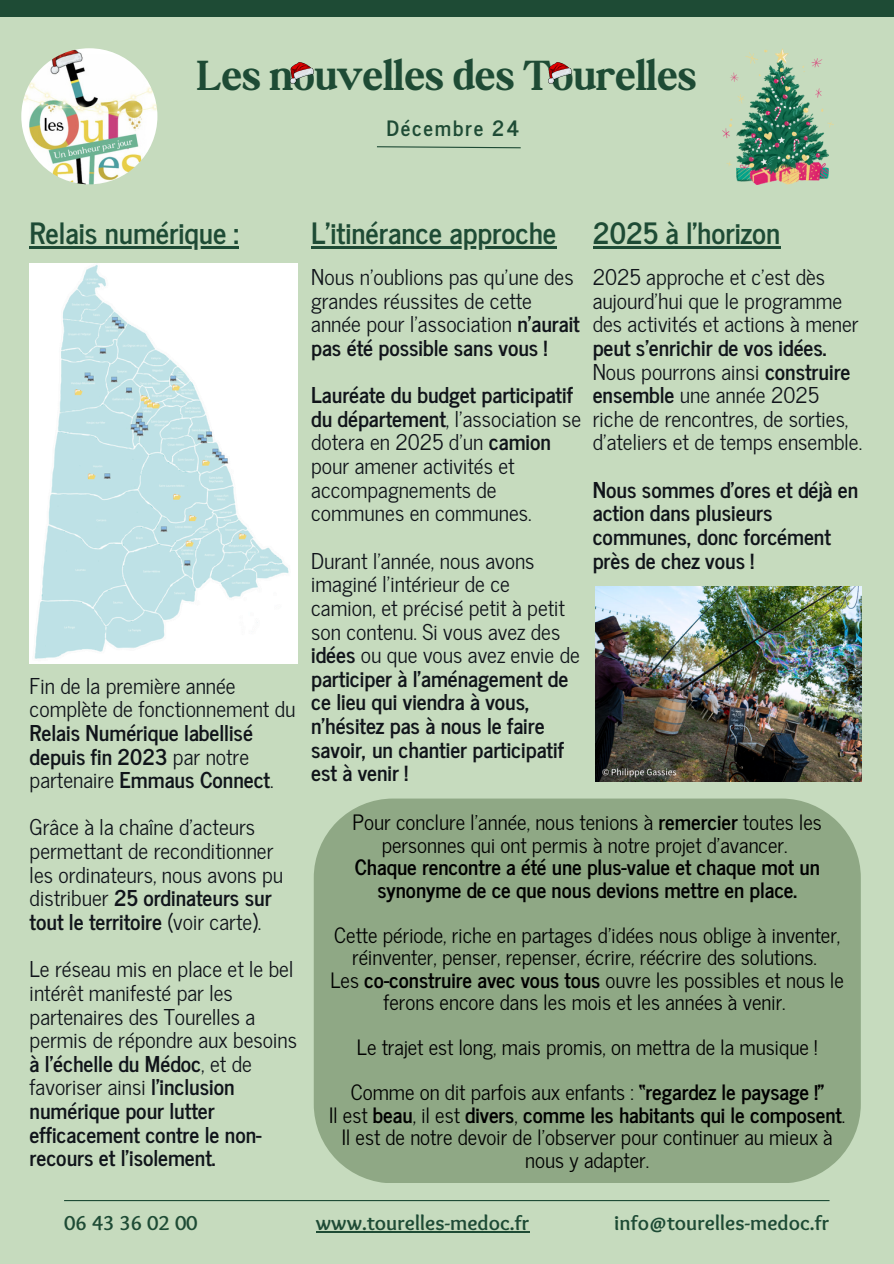
<style>
.page{position:relative;width:894px;height:1264px;background:#fff}
.page>*{position:absolute;margin:0;border:0;box-sizing:border-box;transform-origin:0 0}
.t1{font:700 45px "Boston Angel";color:#1e4b35}
.t2{font:700 29.1px "News Cycle";color:#1e4b35}
.t3{font:21.6px/23.7px "News Cycle";color:#10141a}
.t4{font:700 21.6px/23.7px "News Cycle";color:#10141a}
.t5{font:21px/22.5px "News Cycle";color:#000;text-align:center}
.t6{font:700 21px/22.5px "News Cycle";color:#000;text-align:center}
.t7{font:700 21px "Sukar";color:#1e4b35}
.t8{font:700 21px "News Cycle";letter-spacing:.085em;color:#1e4b35}
.s1{font-weight:700}
.s2{font-weight:400}
</style>
<div class="page">
<div style="left:0;top:0;width:893px;height:1263px;background:#c6dbbe"></div>
<hr style="left:64px;top:1199px;width:765px;height:2px;background:#1e4b35">
<svg style="left:377px;top:146px;width:144px;height:3px"></svg>
<div style="left:0;top:0;width:893px;height:17px;background:#1e4b35"></div>
<img style="left:21px;top:48px;width:136px;height:136px;border-radius:50%">
<img style="left:30px;top:263px;width:267px;height:400px">
<hr style="left:30px;top:246px;width:208px;height:3px;background:#1e4b35">
<hr style="left:316px;top:1231px;width:213px;height:1px;background:#1e4b35">
<hr style="left:592px;top:246px;width:188px;height:3px;background:#1e4b35">
<div style="left:313px;top:798px;width:547px;height:385px;background:#8fa885"></div>
<img style="left:290px;top:62px;width:24px;height:21px">
<img style="left:548px;top:62px;width:23px;height:21px">
<img style="left:722px;top:49px;width:111px;height:136px">
<hr style="left:311px;top:246px;width:245px;height:3px;background:#1e4b35">
<img style="left:595px;top:586px;width:266px;height:195px">
<p class="t1" style="left:197px;top:49px;width:500px">Les nouvelles des Tourelles</p>
<p class="t8" style="left:386px;top:110px;width:134px">Décembre 24</p>
<p class="t2" style="left:30px;top:208px;width:210px">Relais numérique :</p>
<p class="t3" style="left:30px;top:672px;width:267px">Fin de la première année complète de fonctionnement du<br><span class="s1">Relais Numérique labellisé depuis fin 2023</span> par notre partenaire <span class="s1">Emmaus Connect</span>.</p>
<p class="t3" style="left:30px;top:814px;width:255px">Grâce à la chaîne d’acteurs permettant de reconditionner les ordinateurs, nous avons pu distribuer <span class="s1">25 ordinateurs sur tout le territoire</span> (voir carte).</p>
<p class="t3" style="left:30px;top:956px;width:269px">Le réseau mis en place et le bel intérêt manifesté par les partenaires des Tourelles a permis de répondre aux besoins <span class="s1">à l’échelle du Médoc</span>, et de favoriser ainsi <span class="s1">l’inclusion numérique pour lutter efficacement contre le non&shy;recours et l’isolement.</span></p>
<p class="t2" style="left:311px;top:208px;width:246px">L’itinérance approche</p>
<p class="t3" style="left:311px;top:264px;width:270px">Nous n’oublions pas qu’une des grandes réussites de cette année pour l’association <span class="s1">n’aurait pas été possible sans vous !</span></p>
<p class="t3" style="left:311px;top:382px;width:271px"><span class="s1">Lauréate du budget participatif du département</span>, l’association se dotera en 2025 d’un <span class="s1">camion </span>pour amener activités et accompagnements de communes en communes.</p>
<p class="t3" style="left:311px;top:547px;width:270px">Durant l’année, nous avons imaginé l’intérieur de ce camion, et précisé petit à petit son contenu. Si vous avez des <span class="s1">idées</span> ou que vous avez envie de <span class="s1">participer à l’aménagement de ce lieu qui viendra à vous, n’hésitez pas à nous le faire savoir, un chantier participatif est à venir !</span></p>
<p class="t2" style="left:592px;top:208px;width:189px">2025 à l’horizon</p>
<p class="t3" style="left:592px;top:264px;width:267px">2025 approche et c’est dès aujourd’hui que le programme des activités et actions à mener <span class="s1">peut s’enrichir de vos idées.</span></p>
<p class="t3" style="left:592px;top:358px;width:271px">Nous pourrons ainsi <span class="s1">construire ensemble</span> une année 2025 riche de rencontres, de sorties, d’ateliers et de temps ensemble.</p>
<p class="t4" style="left:592px;top:476px;width:267px">Nous sommes d’ores et déjà en action dans plusieurs communes, donc forcément près de chez vous !</p>
<p class="t5" style="left:352px;top:809px;width:470px">Pour conclure l’année, nous tenions à <span class="s1">remercier</span> toutes les personnes qui ont permis à notre projet d’avancer.</p>
<h2 class="t6" style="left:354px;top:854px;width:466px">Chaque rencontre a été une plus-value et chaque mot un synonyme de ce que nous devions mettre en place.</h2>
<h2 class="t5" style="left:334px;top:922px;width:507px">Cette période, riche en partages d’idées nous oblige à inventer, réinventer, penser, repenser, écrire, réécrire des solutions.</h2>
<h2 class="t5" style="left:330px;top:967px;width:515px">Les <span class="s1">co-construire avec vous tous</span> ouvre les possibles et nous le ferons encore dans les mois et les années à venir.</h2>
<p class="t5" style="left:357px;top:1034px;width:462px">Le trajet est long, mais promis, on mettra de la musique !</p>
<p class="t5" style="left:350px;top:1079px;width:474px">Comme on dit parfois aux enfants : <span class="s1">“regardez le paysage !”</span></p>
<p class="t6" style="left:329px;top:1102px;width:517px"><span class="s2">Il est</span> beau<span class="s2">, il est</span> divers<span class="s2">,</span> comme les habitants qui le composent<span class="s2">.</span></p>
<p class="t5" style="left:341px;top:1124px;width:487px">Il est de notre devoir de l’observer pour continuer au mieux à nous y adapter.</p>
<h1 class="t7" style="left:64px;top:1211px;width:135px">06 43 36 02 00</h1>
<p class="t7" style="left:614px;top:1211px;width:216px">info@tourelles-medoc.fr</p>
<h3 class="t7" style="left:316px;top:1211px;width:215px">www.tourelles-medoc.fr</h3>
</div>
